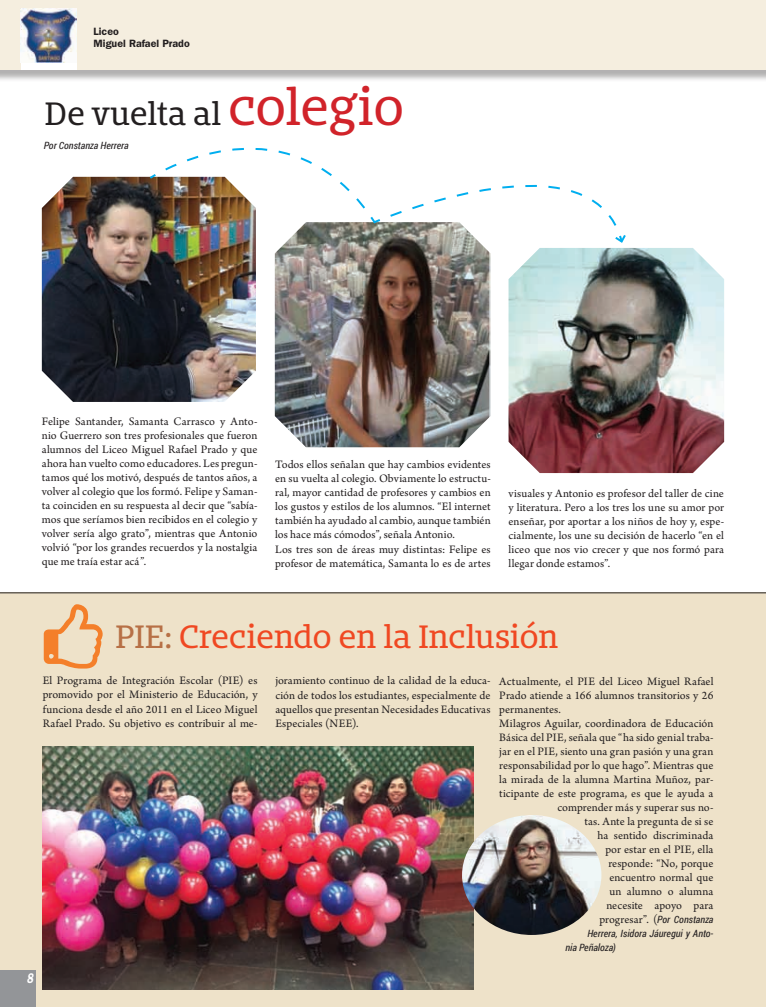
<style>
.page{position:relative;width:766px;height:1007px;background:#fff}
.page>*{position:absolute;margin:0;border:0;box-sizing:border-box;transform-origin:0 0}
.t1{font:30px "Bommer Slab";color:#f04822}
.t2{font:30px "Bommer Slab";color:#231f20}
.t3{font:italic 600 14.1px "Franklin Gothic";color:#fff;scale:.75 1}
.t4{font:12px/14px "Arno Pro";letter-spacing:.005em;color:#231f20;text-align:justify}
.t5{font:12px "Arno Pro";letter-spacing:.025em;color:#231f20}
.t6{font:600 10.6px/12.7px "Franklin Gothic";color:#231f20}
.t7{font:italic 10px/14px "Roboto Condensed";letter-spacing:.005em;color:#231f20}
.s1{font-size:48px;color:#d1232a}
.s2{color:#b77046}
.s3{font-family:"Roboto Condensed";font-style:italic;font-size:10px}
</style>
<div class="page">
<div style="left:0;top:0;width:765px;height:82px;background:#231f20;opacity:.35"></div>
<div style="left:0;top:0;width:765px;height:69px;background:#f5eedf"></div>
<div style="left:0;top:592px;width:765px;height:414px;background:#eee2c9"></div>
<img style="left:43px;top:746px;width:430px;height:243px">
<div style="left:21px;top:8px;width:55px;height:61px;background:#fff"></div>
<img style="left:21px;top:8px;width:55px;height:55px">
<img style="left:508px;top:248px;width:216px;height:225px">
<img style="left:275px;top:244px;width:215px;height:203px">
<img style="left:42px;top:177px;width:214px;height:225px">
<hr style="left:0;top:592px;width:765px;height:1px;background:#231f20">
<img style="left:462px;top:814px;width:139px;height:120px">
<svg style="left:165px;top:147px;width:164px;height:25px"></svg>
<img style="left:148px;top:172px;width:240px;height:72px">
<svg style="left:388px;top:184px;width:238px;height:60px"></svg>
<svg style="left:44px;top:604px;width:59px;height:64px"></svg>
<div style="left:0;top:969px;width:35px;height:37px;background:#939598"></div>
<p class="t6" style="left:93px;top:25px;width:98px">Liceo<br>Miguel Rafael Prado</p>
<h1 class="t2" style="left:45px;top:91px;width:360px">De vuelta al <span class="s1">colegio</span></h1>
<p class="t7" style="left:44px;top:138px;width:86px">Por Constanza Herrera</p>
<p class="t4" style="left:42px;top:415px;width:217px">Felipe Santander, Samanta Carrasco y Anto&shy;nio Guerrero son tres profesionales que fueron alumnos del Liceo Miguel Rafael Prado y que ahora han vuelto como educadores. Les pregun&shy;tamos qué los motivó, después de tantos años, a volver al colegio que los formó. Felipe y Saman&shy;ta coinciden en su respuesta al decir que “sabía&shy;mos que seríamos bien recibidos en el colegio y volver sería algo grato”, mientras que Antonio volvió “por los grandes recuerdos y la nostalgia que me traía estar acá”.</p>
<p class="t4" style="left:275px;top:458px;width:217px;text-align:left">Todos ellos señalan que hay cambios evidentes en su vuelta al colegio. Obviamente lo estructu&shy;ral, mayor cantidad de profesores y cambios en los gustos y estilos de los alumnos. “El internet también ha ayudado al cambio, aunque también los hace más cómodos”, señala Antonio.<br>Los tres son de áreas muy distintas: Felipe es profesor de matemática, Samanta lo es de artes</p>
<p class="t4" style="left:508px;top:487px;width:217px">visuales y Antonio es profesor del taller de cine y literatura. Pero a los tres los une su amor por enseñar, por aportar a los niños de hoy y, espe&shy;cialmente, los une su decisión de hacerlo “en el liceo que nos vio crecer y que nos formó para llegar donde estamos”.</p>
<p class="t3" style="left:27px;top:969px;width:10px">8</p>
<h1 class="t1" style="left:116px;top:615px;width:444px"><span class="s2">PIE:</span> Creciendo en la Inclusión</h1>
<p class="t4" style="left:43px;top:674px;width:216px">El Programa de Integración Escolar (PIE) es promovido por el Ministerio de Educación, y funciona desde el año 2011 en el Liceo Miguel Rafael Prado. Su objetivo es contribuir al me-</p>
<p class="t4" style="left:275px;top:674px;width:217px">joramiento continuo de la calidad de la educa&shy;ción de todos los estudiantes, especialmente de aquellos que presentan Necesidades Educativas Especiales (NEE).</p>
<p class="t4" style="left:499px;top:674px;width:215px">Actualmente, el PIE del Liceo Miguel Rafael</p>
<p class="t4" style="left:499px;top:688px;width:215px">Prado atiende a 166 alumnos transitorios y 26</p>
<p class="t4" style="left:499px;top:702px;width:63px">permanentes.</p>
<p class="t4" style="left:499px;top:716px;width:215px">Milagros Aguilar, coordinadora de Educación</p>
<p class="t4" style="left:499px;top:730px;width:216px">Básica del PIE, señala que “ha sido genial traba-</p>
<p class="t4" style="left:499px;top:744px;width:215px">jar en el PIE, siento una gran pasión y una gran</p>
<p class="t4" style="left:499px;top:758px;width:215px">responsabilidad por lo que hago”. Mientras que</p>
<p class="t4" style="left:499px;top:772px;width:216px">la mirada de la alumna Martina Muñoz, par-</p>
<p class="t4" style="left:499px;top:786px;width:215px">ticipante de este programa, es que le ayuda a</p>
<p class="t4" style="left:557px;top:800px;width:158px">comprender más y superar sus no-</p>
<p class="t4" style="left:584px;top:814px;width:130px">tas. Ante la pregunta de si se</p>
<p class="t4" style="left:597px;top:828px;width:117px">ha sentido discriminada</p>
<p class="t4" style="left:605px;top:842px;width:109px">por estar en el PIE, ella</p>
<p class="t4" style="left:608px;top:856px;width:106px">responde: “No, porque</p>
<p class="t4" style="left:609px;top:870px;width:105px">encuentro normal que</p>
<p class="t5" style="left:609px;top:884px;width:105px">un alumno o alumna</p>
<p class="t4" style="left:606px;top:898px;width:108px">necesite apoyo para</p>
<p class="t4" style="left:599px;top:912px;width:116px">progresar”. (<span class="s3">Por Constanza</span></p>
<p class="t7" style="left:565px;top:925px;width:149px;text-indent:22px">Herrera, Isidora Jáuregui y Anto&shy;nia Peñaloza)</p>
</div>
